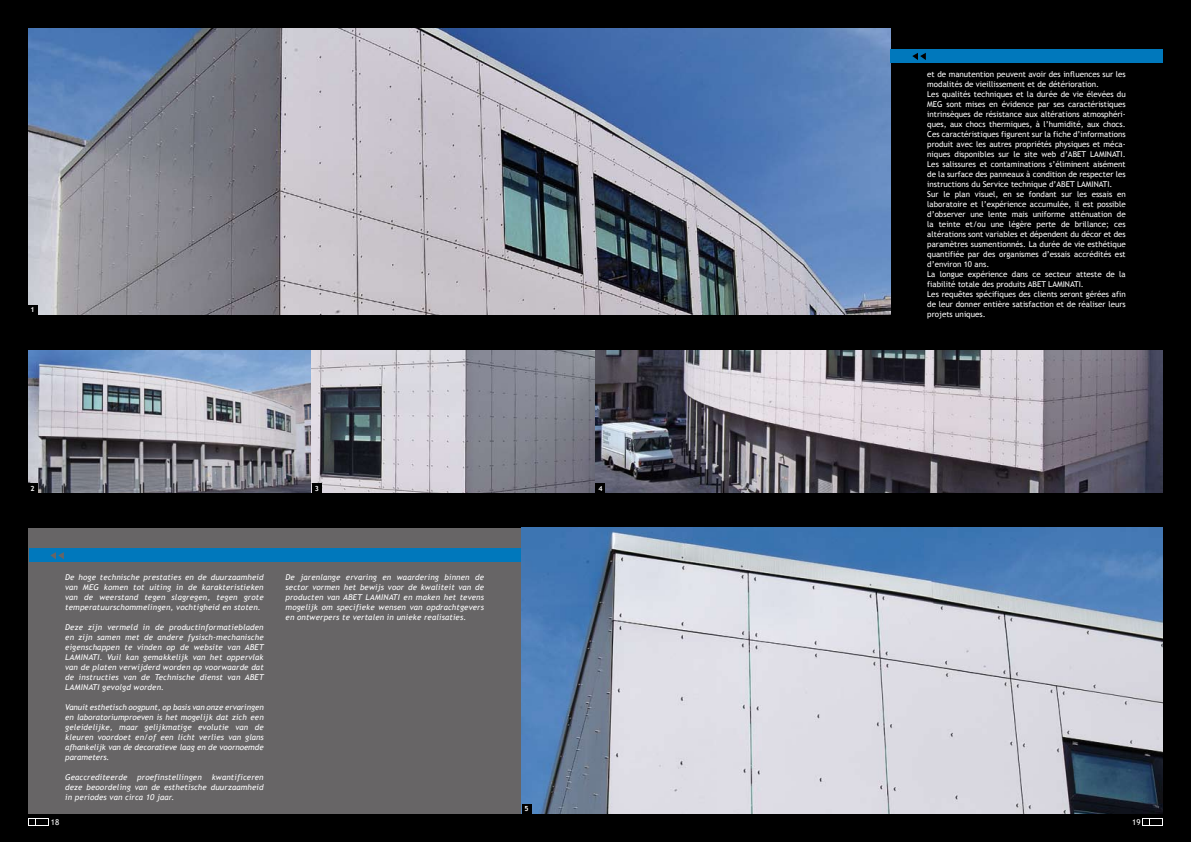
<style>
.page{position:relative;width:1191px;height:842px;background:#000}
.page>*{position:absolute;margin:0;border:0;box-sizing:border-box;transform-origin:0 0}
.t1{font:8px/10px "Trebuchet MS";color:#fff}
.t2{font:italic 8px/10px "Trebuchet MS";letter-spacing:.02em;color:#fff;text-align:justify}
.t3{font:700 7px "Trebuchet MS";color:#fff}
</style>
<div class="page">
<div style="left:28px;top:528px;width:567px;height:286px;background:#676566"></div>
<img style="left:28px;top:351px;width:1134px;height:141px">
<div style="left:29px;top:549px;width:566px;height:13px;background:#0078bc"></div>
<img style="left:522px;top:528px;width:640px;height:286px">
<img style="left:28px;top:28px;width:862px;height:286px">
<div style="left:890px;top:50px;width:272px;height:13px;background:#0078bc"></div>
<svg style="left:912px;top:53px;width:14px;height:7px"></svg>
<svg style="left:50px;top:552px;width:14px;height:7px"></svg>
<div style="left:29px;top:818px;width:20px;height:8px;background:#fff"></div>
<svg style="left:30px;top:819px;width:18px;height:6px"></svg>
<div style="left:1142px;top:818px;width:21px;height:8px;background:#fff"></div>
<svg style="left:1143px;top:819px;width:19px;height:6px"></svg>
<div style="left:28px;top:305px;width:9px;height:10px;background:#000"></div>
<div style="left:28px;top:483px;width:9px;height:10px;background:#000"></div>
<div style="left:312px;top:483px;width:10px;height:10px;background:#000"></div>
<div style="left:595px;top:483px;width:10px;height:10px;background:#000"></div>
<div style="left:522px;top:804px;width:9px;height:10px;background:#000"></div>
<p class="t3" style="left:31px;top:307px;width:6px">1</p>
<p class="t3" style="left:31px;top:485px;width:6px">2</p>
<p class="t3" style="left:315px;top:485px;width:6px">3</p>
<p class="t3" style="left:598px;top:485px;width:6px">4</p>
<p class="t2" style="left:65px;top:573px;width:200px">de hoge technische prestaties en de duurzaamheid van MEG komen tot uiting in de karakteristieken van de weerstand tegen slagregen, tegen grote temperatuurschommelingen, vochtigheid en stoten.</p>
<p class="t2" style="left:65px;top:623px;width:200px">deze zijn vermeld in de productinformatiebladen en zijn samen met de andere fysisch-mechanische eigenschappen te vinden op de website van abEt laMinati. vuil kan gemakkelijk van het oppervlak van de platen verwijderd worden op voorwaarde dat de instructies van de technische dienst van abEt laMinati gevolgd worden.</p>
<p class="t2" style="left:65px;top:703px;width:200px">vanuit esthetisch oogpunt, op basis van onze ervaringen en laboratoriumproeven is het mogelijk dat zich een geleidelijke, maar gelijkmatige evolutie van de kleuren voordoet en/of een licht verlies van glans afhankelijk van de decoratieve laag en de voornoemde parameters.</p>
<p class="t2" style="left:65px;top:773px;width:200px">Geaccrediteerde proefinstellingen kwantificeren deze beoordeling van de esthetische duurzaamheid in periodes van circa 10 jaar.</p>
<p class="t2" style="left:285px;top:573px;width:200px">de jarenlange ervaring en waardering binnen de sector vormen het bewijs voor de kwaliteit van de producten van abEt laMinati en maken het tevens mogelijk om specifieke wensen van opdrachtgevers en ontwerpers te vertalen in unieke realisaties.</p>
<p class="t3" style="left:524px;top:806px;width:6px">5</p>
<p class="t1" style="left:927px;top:69px;width:200px">et de manutention peuvent avoir des influences sur les modalités de vieillissement et de détérioration.<br>Les qualités techniques et la durée de vie élevées du MEG sont mises en évidence par ses caractéristiques intrinsèques de résistance aux altérations atmosphéri&shy;ques, aux chocs thermiques, à l’humidité, aux chocs.<br>Ces caractéristiques figurent sur la fiche d’informations produit avec les autres propriétés physiques et méca&shy;niques disponibles sur le site web d’ABET LAMINATI. les salissures et contaminations s’éliminent aisément de la surface des panneaux à condition de respecter les instructions du Service technique d’ABET LAMINATI.<br>Sur le plan visuel, en se fondant sur les essais en laboratoire et l’expérience accumulée, il est possible d’observer une lente mais uniforme atténuation de la teinte et/ou une légère perte de brillance; ces altérations sont variables et dépendent du décor et des paramètres susmentionnés. La durée de vie esthétique quantifiée par des organismes d’essais accrédités est d’environ 10 ans.<br>La longue expérience dans ce secteur atteste de la fiabilité totale des produits ABET LAMINATI.<br>Les requêtes spécifiques des clients seront gérées afin de leur donner entière satisfaction et de réaliser leurs projets uniques.</p>
<p class="t1" style="left:51px;top:817px;width:10px">18</p>
<p class="t1" style="left:1132px;top:818px;width:10px">19</p>
</div>
